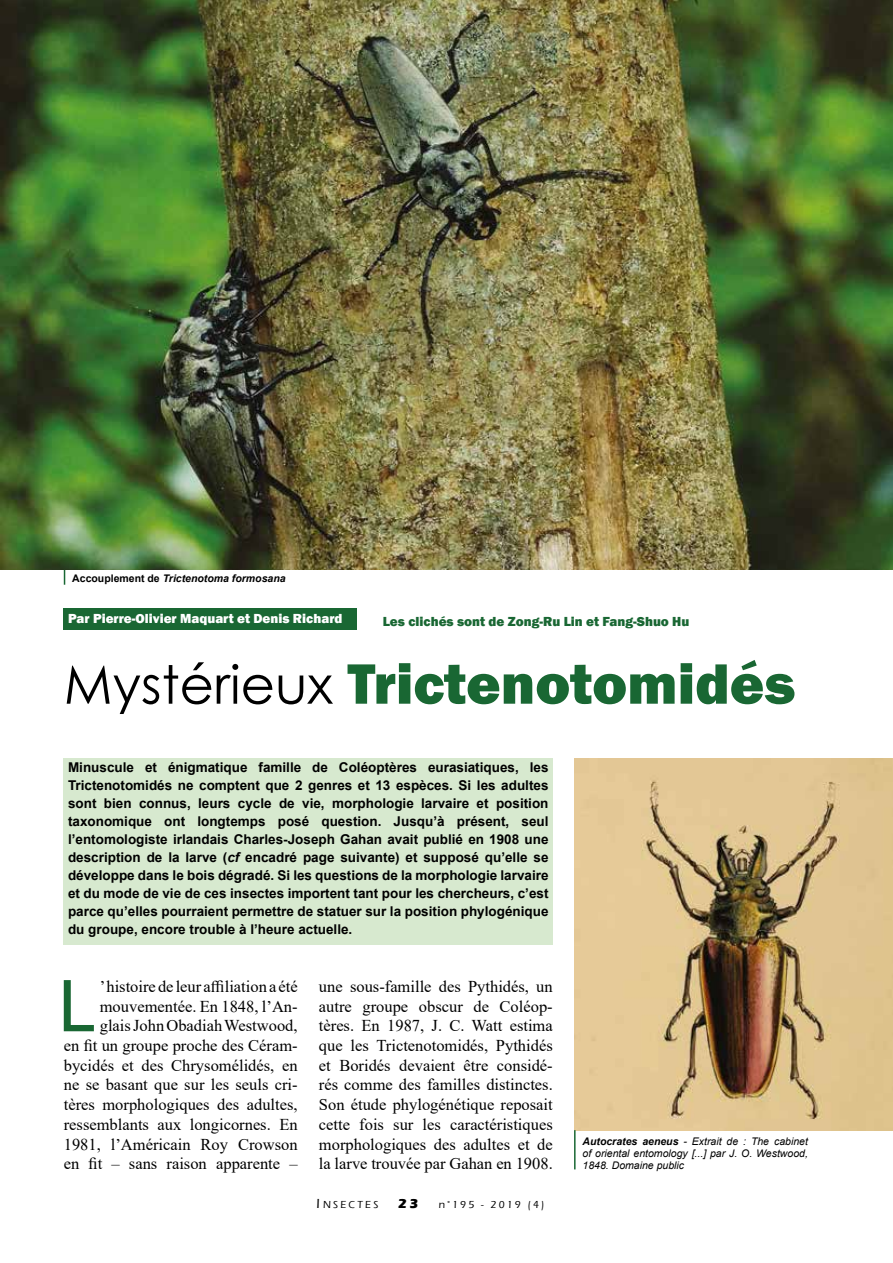
<style>
.page{position:relative;width:893px;height:1263px;background:#fff}
.page>*{position:absolute;margin:0;border:0;box-sizing:border-box;transform-origin:0 0}
.t1{font:71.55px "Trebuchet MS";color:#196733}
.t2{font:800 58.95px "Franklin Gothic";color:#196733}
.t3{font:16.5px/19.6px "Times New Roman";color:#000;text-align:right}
.t4{font:700 13.5px/18px "Arial";color:#000;text-align:justify}
.t5{font:800 13.5px "Franklin Gothic";color:#196733}
.t6{font:800 13.5px "Franklin Gothic";color:#fff}
.t7{font:italic 10.5px/12px "Arial";color:#000;text-align:justify}
.t8{font:italic 700 10.5px "Arial";color:#000}
.t9{font:500 10.5px "Eras ITC";letter-spacing:.2em;color:#000}
.s1{font-style:normal}
.s2{font-family:"Century Gothic";font-weight:400;font-size:53.1px;color:#000}
.s3{font-style:italic}
.s4{font-size:13.5px}
.s5{font-weight:700;font-size:13.5px}
.s6{font-weight:700}
</style>
<div class="page">
<div style="left:64px;top:608px;width:293px;height:21px;background:#196733"></div>
<div style="left:64px;top:758px;width:489px;height:186px;background:#d7e9cf"></div>
<img style="left:0;top:0;width:893px;height:570px">
<img style="left:574px;top:758px;width:319px;height:372px">
<svg style="left:64px;top:570px;width:1px;height:15px"></svg>
<hr style="left:574px;top:1130px;width:2px;height:39px;background:#196733">
<p class="t8" style="left:72px;top:571px;width:215px"><span class="s1">Accouplement de</span> Trictenotoma formosana</p>
<p class="t6" style="left:68px;top:610px;width:276px">Par Pierre-Olivier Maquart et Denis Richard</p>
<p class="t5" style="left:383px;top:612px;width:308px">Les clichés sont de Zong-Ru Lin et Fang-Shuo Hu</p>
<h2 class="t2" style="left:64px;top:646px;width:733px"><span class="s2">Mystérieux</span> Trictenotomidés</h2>
<p class="t4" style="left:68px;top:759px;width:482px">Minuscule et énigmatique famille de Coléoptères eurasiatiques, les Trictenotomidés ne comptent que 2 genres et 13 espèces. Si les adultes sont bien connus, leurs cycle de vie, morphologie larvaire et position taxonomique ont longtemps posé question. Jusqu’à présent, seul l’entomologiste irlandais Charles-Joseph Gahan avait publié en 1908 une description de la larve (<span class="s3">cf</span> encadré page suivante) et supposé qu’elle se développe dans le bois dégradé. Si les questions de la morphologie larvaire et du mode de vie de ces insectes importent tant pour les chercheurs, c’est parce qu’elles pourraient permettre de statuer sur la position phylogénique du groupe, encore trouble à l’heure actuelle.</p>
<h1 class="t1" style="left:59px;top:961px;width:38px">L</h1>
<p class="t3" style="left:64px;top:976px;width:235px">’histoire de leur affiliation a été mouvementée. En 1848, l’An-<br>glais John Obadiah Westwood,<br>en fit un groupe proche des Céram&shy;bycidés et des Chrysomélidés, en ne se basant que sur les seuls cri&shy;tères morphologiques des adultes, ressemblants aux longicornes. En<br>1981, l’Américain Roy Crowson en fit – sans raison apparente –</p>
<p class="t3" style="left:319px;top:976px;width:235px;text-align:justify">une sous-famille des Pythidés, un autre groupe obscur de Coléop&shy;tères. En 1987, J. C. Watt estima que les Trictenotomidés, Pythidés et Boridés devaient être considé&shy;rés comme des familles distinctes.<br>Son étude phylogénétique reposait cette fois sur les caractéristiques morphologiques des adultes et de la larve trouvée par Gahan en 1908.</p>
<p class="t9" style="left:317px;top:1199px;width:229px"><span class="s4">I</span>NSECTES <span class="s5">23</span> n°195 - 2019 (4)</p>
<p class="t7" style="left:583px;top:1136px;width:227px"><span class="s6">Autocrates aeneus</span> - Extrait de : The cabinet of oriental entomology [...] par J. O. Westwood, 1848. Domaine public</p>
</div>
